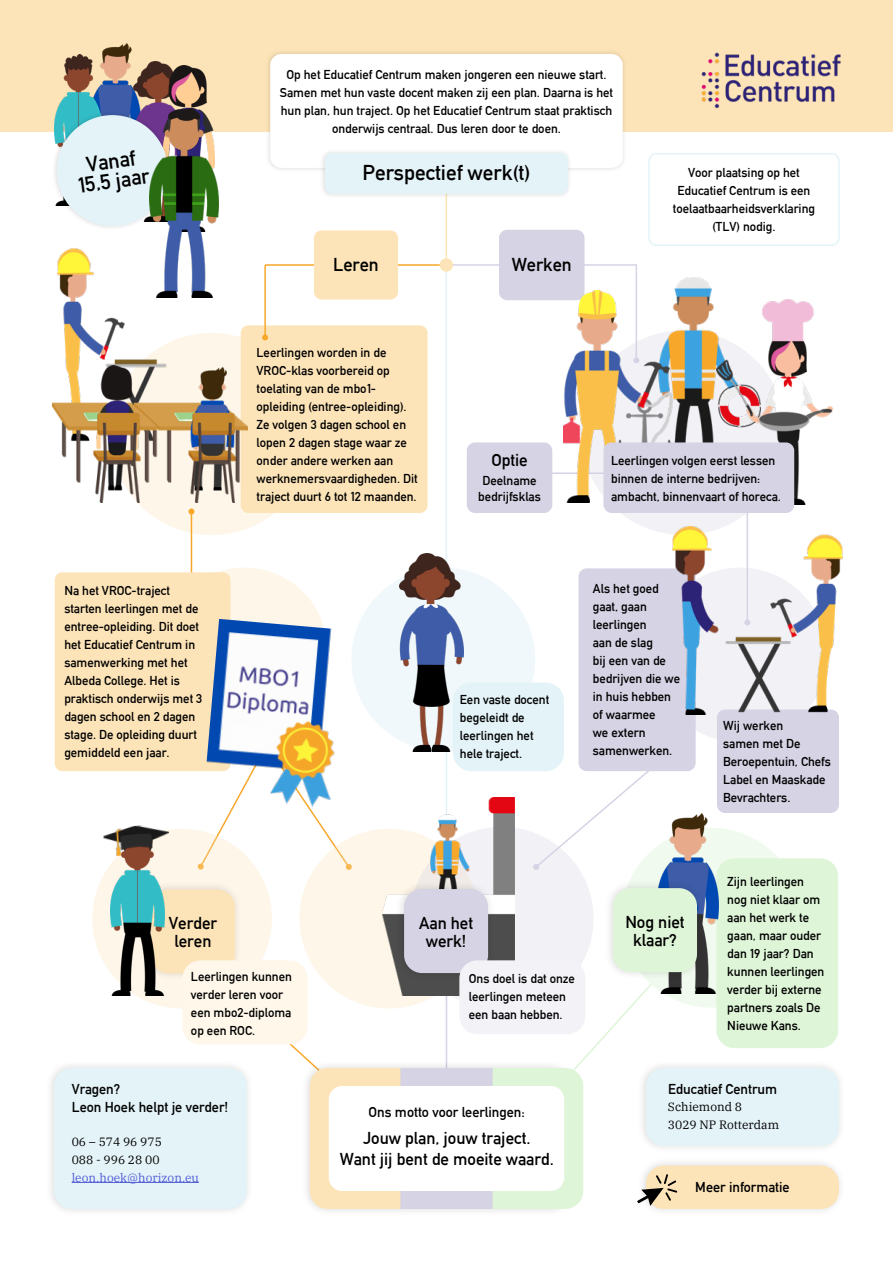
<style>
.page{position:relative;width:893px;height:1263px;background:#fff}
.page>*{position:absolute;margin:0;border:0;box-sizing:border-box;transform-origin:0 0}
.t1{font:22.5px/19.5px "Roadgeek 2005 Mittelschrift";color:#000;text-align:center}
.t2{font:19.5px "Roadgeek 2005 Mittelschrift";color:#000}
.t3{font:18px/18px "Roadgeek 2005 Mittelschrift";color:#000;text-align:center}
.t4{font:15px/18px "Roadgeek 2005 Mittelschrift";color:#000}
.t5{font:13.5px/18px "Roadgeek 2005 Mittelschrift";color:#000}
.t6{font:12px/18px "IBM Plex Serif";color:#000}
.t7{font:12px "IBM Plex Serif";color:#4f5cd6}
</style>
<div class="page">
<hr style="left:446px;top:747px;width:1px;height:255px;background:#e4f3f8">
<hr style="left:446px;top:267px;width:1px;height:316px;background:#e4f3f8">
<svg style="left:289px;top:989px;width:104px;height:70px"></svg>
<div style="left:110px;top:333px;width:203px;height:202px;background:#fef6e9;border-radius:50%"></div>
<hr style="left:446px;top:981px;width:1px;height:182px;background:#d5d3e4">
<hr style="left:265px;top:264px;width:182px;height:2px;background:#f7a82b">
<img style="left:58px;top:248px;width:113px;height:117px">
<hr style="left:446px;top:0;width:1px;height:270px;background:#fde4b8">
<hr style="left:446px;top:264px;width:191px;height:2px;background:#d5d3e4">
<hr style="left:636px;top:265px;width:1px;height:95px;background:#d5d3e4">
<div style="left:500px;top:230px;width:84px;height:69px;background:#d5d3e4;border-radius:8px"></div>
<div style="left:499px;top:230px;width:85px;height:70px;border:2px solid #d5d3e4;border-radius:8px"></div>
<div style="left:314px;top:230px;width:84px;height:69px;background:#fde4b8;border-radius:8px"></div>
<div style="left:440px;top:258px;width:13px;height:14px;background:#fde4b8;border-radius:50%"></div>
<div style="left:1px;top:0;width:892px;height:132px;background:#fde4b8"></div>
<div style="left:264px;top:49px;width:363px;height:124px;background:#000;opacity:.14"></div>
<div style="left:270px;top:54px;width:353px;height:114px;background:#fff;border-radius:11px"></div>
<div style="left:648px;top:153px;width:192px;height:93px;border:2px solid #e4f3f8;border-radius:8px"></div>
<div style="left:319px;top:148px;width:253px;height:50px;background:#f6f6f6"></div>
<div style="left:325px;top:153px;width:243px;height:41px;background:#e4f3f8;border-radius:8px"></div>
<img style="left:701px;top:52px;width:140px;height:57px">
<img style="left:102px;top:43px;width:30px;height:67px">
<img style="left:131px;top:61px;width:55px;height:49px">
<img style="left:57px;top:54px;width:45px;height:56px">
<img style="left:163px;top:66px;width:44px;height:43px">
<div style="left:51px;top:110px;width:121px;height:121px;background:#000;opacity:.14"></div>
<div style="left:57px;top:115px;width:111px;height:111px;background:#e4f3f8;border-radius:50%"></div>
<img style="left:149px;top:109px;width:70px;height:188px">
<svg style="left:576px;top:982px;width:76px;height:100px"></svg>
<div style="left:241px;top:325px;width:187px;height:188px;background:#fde4b8;border-radius:8px"></div>
<img style="left:53px;top:365px;width:194px;height:137px">
<svg style="left:197px;top:771px;width:154px;height:76px"></svg>
<hr style="left:191px;top:511px;width:1px;height:130px;background:#f7a82b">
<svg style="left:188px;top:508px;width:6px;height:6px"></svg>
<hr style="left:747px;top:505px;width:1px;height:117px;background:#d5d3e4">
<svg style="left:533px;top:769px;width:117px;height:101px"></svg>
<div style="left:44px;top:1059px;width:210px;height:157px;background:#000;opacity:.14"></div>
<div style="left:54px;top:1068px;width:193px;height:141px;background:#e4f3f8;border-radius:18px"></div>
<hr style="left:72px;top:1182px;width:127px;height:1px;background:#4f5cd6">
<div style="left:636px;top:1157px;width:210px;height:60px;background:#fafafa"></div>
<div style="left:646px;top:1165px;width:193px;height:44px;background:#fde4b8;border-radius:18px"></div>
<div style="left:636px;top:1059px;width:210px;height:95px;background:#000;opacity:.14"></div>
<div style="left:646px;top:1068px;width:193px;height:78px;background:#e4f3f8;border-radius:18px"></div>
<hr style="left:522px;top:472px;width:97px;height:2px;background:#d5d3e4">
<div style="left:583px;top:332px;width:201px;height:201px;background:#f2f1f6;border-radius:50%"></div>
<img style="left:635px;top:278px;width:81px;height:164px">
<img style="left:716px;top:299px;width:117px;height:205px">
<img style="left:563px;top:291px;width:106px;height:211px">
<div style="left:604px;top:443px;width:189px;height:69px;background:#d5d3e4;border-radius:8px"></div>
<div style="left:603px;top:442px;width:191px;height:71px;border:2px solid #d5d3e4;border-radius:8px"></div>
<div style="left:300px;top:1059px;width:276px;height:157px;background:#000;opacity:.14"></div>
<div style="left:310px;top:1068px;width:259px;height:141px;background:#fde4b8;border-radius:18px"></div>
<div style="left:469px;top:1068px;width:114px;height:141px;background:#def5d7;border-radius:18px"></div>
<div style="left:400px;top:1068px;width:93px;height:141px;background:#d5d3e4"></div>
<div style="left:329px;top:1086px;width:235px;height:105px;background:#fff;border-radius:14px"></div>
<div style="left:353px;top:570px;width:180px;height:179px;background:#f0f8fb;border-radius:50%"></div>
<img style="left:399px;top:554px;width:64px;height:198px">
<div style="left:453px;top:682px;width:111px;height:89px;background:#e4f3f8;border-radius:18px"></div>
<div style="left:622px;top:828px;width:179px;height:179px;background:#f0faee;border-radius:50%"></div>
<div style="left:716px;top:858px;width:122px;height:190px;background:#def5d7;border-radius:18px"></div>
<img style="left:659px;top:813px;width:60px;height:180px">
<div style="left:603px;top:879px;width:101px;height:101px;background:#000;opacity:.14"></div>
<div style="left:613px;top:888px;width:84px;height:84px;background:#def5d7;border-radius:18px"></div>
<div style="left:468px;top:443px;width:84px;height:69px;background:#d5d3e4;border-radius:8px"></div>
<div style="left:467px;top:442px;width:85px;height:71px;border:2px solid #d5d3e4;border-radius:8px"></div>
<div style="left:161px;top:568px;width:165px;height:157px;background:#fef6e9;border-radius:50%"></div>
<div style="left:55px;top:572px;width:175px;height:199px;background:#fde4b8;border-radius:8px"></div>
<img style="left:203px;top:619px;width:143px;height:190px">
<hr style="left:264px;top:265px;width:2px;height:72px;background:#f7a82b">
<svg style="left:262px;top:334px;width:6px;height:6px"></svg>
<div style="left:299px;top:829px;width:180px;height:179px;background:#fef6e9;border-radius:50%"></div>
<div style="left:412px;top:829px;width:180px;height:179px;background:#f2f1f6;border-radius:50%"></div>
<img style="left:383px;top:798px;width:131px;height:197px">
<div style="left:394px;top:880px;width:101px;height:101px;background:#000;opacity:.14"></div>
<div style="left:404px;top:889px;width:84px;height:84px;background:#d5d3e4;border-radius:18px"></div>
<div style="left:459px;top:960px;width:126px;height:74px;background:#f2f2f7;border-radius:18px"></div>
<div style="left:92px;top:829px;width:180px;height:179px;background:#fef6e9;border-radius:50%"></div>
<div style="left:141px;top:881px;width:101px;height:100px;background:#f9f1e4"></div>
<div style="left:151px;top:889px;width:84px;height:84px;background:#fde4b8;border-radius:18px"></div>
<img style="left:111px;top:857px;width:53px;height:138px">
<img style="left:103px;top:825px;width:66px;height:32px">
<div style="left:182px;top:960px;width:125px;height:84px;background:#fef7ea;border-radius:18px"></div>
<div style="left:579px;top:569px;width:116px;height:201px;background:#d5d3e4;border-radius:8px"></div>
<div style="left:578px;top:568px;width:118px;height:203px;border:2px solid #d5d3e4;border-radius:8px"></div>
<div style="left:718px;top:710px;width:120px;height:102px;background:#d5d3e4;border-radius:8px"></div>
<div style="left:717px;top:709px;width:122px;height:104px;border:2px solid #d5d3e4;border-radius:8px"></div>
<img style="left:673px;top:527px;width:169px;height:188px">
<svg style="left:637px;top:1174px;width:40px;height:32px"></svg>
<h1 class="t1" style="left:74px;top:157px;width:73px;rotate:-8deg">Vanaf<br>15,5 jaar</h1>
<p class="t5" style="left:64px;top:582px;width:140px">Na het VROC-traject starten leerlingen met de entree-opleiding. Dit doet het Educatief Centrum in samenwerking met het<br>Albeda College. Het is praktisch onderwijs met 3 dagen school en 2 dagen stage. De opleiding duurt gemiddeld een jaar.</p>
<p class="t5" style="left:280px;top:66px;width:335px;text-align:center">Op het Educatief Centrum maken jongeren een nieuwe start.<br>Samen met hun vaste docent maken zij een plan. Daarna is het hun plan, hun traject. Op het Educatief Centrum staat praktisch onderwijs centraal. Dus leren door te doen.</p>
<h1 class="t1" style="left:363px;top:163px;width:169px">Perspectief werk(t)</h1>
<h2 class="t2" style="left:333px;top:254px;width:47px">Leren</h2>
<h2 class="t2" style="left:512px;top:254px;width:62px">Werken</h2>
<p class="t5" style="left:673px;top:164px;width:144px;text-align:center">Voor plaatsing op het<br>Educatief Centrum is een toelaatbaarheidsverklaring (TLV) nodig.</p>
<p class="t5" style="left:257px;top:344px;width:163px">Leerlingen worden in de<br>VROC-klas voorbereid op toelating van de mbo1- opleiding (entree-opleiding).<br>Ze volgen 3 dagen school en lopen 2 dagen stage waar ze onder andere werken aan werknemersvaardigheden. Dit traject duurt 6 tot 12 maanden.</p>
<h3 class="t3" style="left:491px;top:451px;width:38px">Optie</h3>
<p class="t5" style="left:478px;top:472px;width:64px;line-height:16.5px;text-align:center">Deelname bedrijfsklas</p>
<p class="t5" style="left:460px;top:691px;width:91px">Een vaste docent begeleidt de leerlingen het hele traject.</p>
<p class="t5" style="left:611px;top:452px;width:171px">Leerlingen volgen eerst lessen binnen de interne bedrijven: ambacht, binnenvaart of horeca.</p>
<p class="t5" style="left:593px;top:580px;width:89px">Als het goed gaat, gaan leerlingen<br>aan de slag<br>bij een van de bedrijven die we in huis hebben of waarmee<br>we extern samenwerken.</p>
<p class="t5" style="left:723px;top:716px;width:109px">Wij werken<br>samen met De<br>Beroepentuin, Chefs<br>Label en Maaskade<br>Bevrachters.</p>
<h3 class="t3" style="left:169px;top:914px;width:50px">Verder leren</h3>
<p class="t5" style="left:191px;top:968px;width:102px">Leerlingen kunnen verder leren voor een mbo2-diploma op een ROC.</p>
<p class="t4" style="left:72px;top:1080px;width:158px">Vragen?<br>Leon Hoek helpt je verder!</p>
<p class="t6" style="left:72px;top:1132px;width:92px">06 – 574 96 975<br>088 - 996 28 00</p>
<p class="t7" style="left:72px;top:1169px;width:129px">leon.hoek@horizon.eu</p>
<h3 class="t3" style="left:419px;top:914px;width:56px">Aan het werk!</h3>
<p class="t5" style="left:469px;top:969px;width:108px">Ons doel is dat onze leerlingen meteen een baan hebben.</p>
<p class="t4" style="left:369px;top:1103px;width:158px">Ons motto voor leerlingen:</p>
<h3 class="t3" style="left:340px;top:1127px;width:216px;line-height:21.6px">Jouw plan, jouw traject.<br>Want jij bent de moeite waard.</h3>
<h3 class="t3" style="left:625px;top:913px;width:61px">Nog niet klaar?</h3>
<p class="t5" style="left:727px;top:872px;width:99px">Zijn leerlingen nog niet klaar om aan het werk te gaan, maar ouder dan 19 jaar? Dan kunnen leerlingen verder bij externe partners zoals De<br>Nieuwe Kans.</p>
<p class="t4" style="left:668px;top:1080px;width:111px">Educatief Centrum</p>
<p class="t6" style="left:668px;top:1097px;width:113px">Schiemond 8<br>3029 NP Rotterdam</p>
<p class="t4" style="left:695px;top:1178px;width:96px">Meer informatie</p>
</div>
